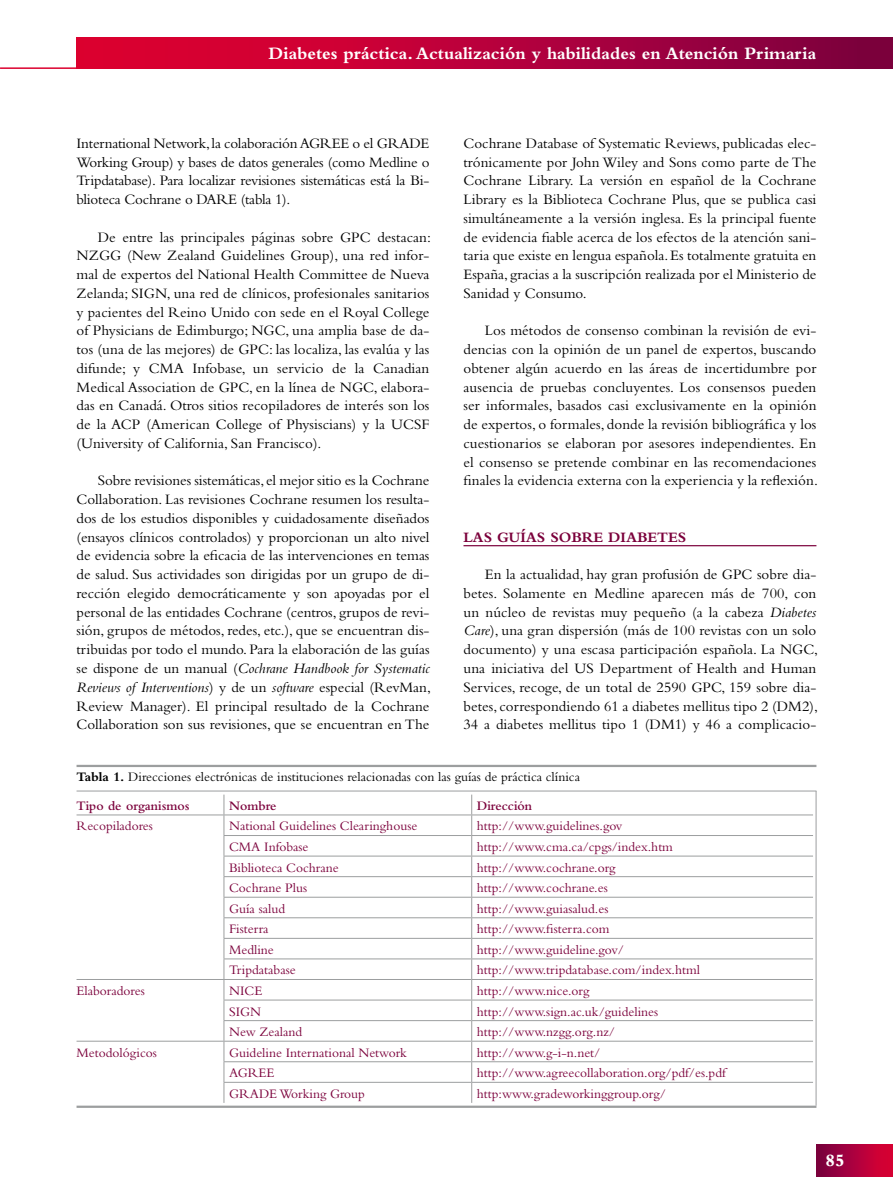
<style>
.page{position:relative;width:893px;height:1191px;background:#fff}
.page>*{position:absolute;margin:0;border:0;box-sizing:border-box;transform-origin:0 0}
.t1{font:700 18px "Bembo";color:#fff}
.t2{font:800 18px "Bembo";color:#fff}
.t3{font:15px/18.8px "Bembo";color:#000;text-align:justify}
.t4{font:700 15px "Bembo";color:#7b003b}
.t5{font:13.5px "Bembo";color:#7b003b}
.t6{font:13.5px/28.7px "Bembo";color:#000}
.t7{font:600 13.5px "Bembo";color:#7b003b}
.s1{font-style:italic}
.s2{font-weight:700}
.s3{font-weight:600;color:#7b003b}
</style>
<div class="page">
<hr style="left:0;top:67px;width:816px;height:2px;background:#dc002e">
<div style="left:816px;top:1144px;width:77px;height:32px;background:linear-gradient(to right,#770041,#e00034)"></div>
<div style="left:77px;top:37px;width:816px;height:32px;background:linear-gradient(to right,#e90030,#7e0042)"></div>
<hr style="left:463px;top:545px;width:353px;height:1px;background:#7b003b">
<hr style="left:77px;top:765px;width:739px;height:2px;background:#9c9e9f">
<hr style="left:77px;top:790px;width:739px;height:1px;background:#9c9e9f">
<hr style="left:77px;top:814px;width:147px;height:1px;background:#9c9e9f">
<hr style="left:224px;top:814px;width:248px;height:1px;background:#9c9e9f">
<hr style="left:472px;top:814px;width:341px;height:1px;background:#9c9e9f">
<hr style="left:224px;top:835px;width:248px;height:1px;background:#9c9e9f">
<hr style="left:472px;top:835px;width:341px;height:1px;background:#9c9e9f">
<hr style="left:224px;top:855px;width:248px;height:1px;background:#9c9e9f">
<hr style="left:472px;top:855px;width:341px;height:1px;background:#9c9e9f">
<hr style="left:224px;top:876px;width:248px;height:1px;background:#9c9e9f">
<hr style="left:472px;top:876px;width:341px;height:1px;background:#9c9e9f">
<hr style="left:224px;top:897px;width:248px;height:1px;background:#9c9e9f">
<hr style="left:472px;top:897px;width:341px;height:1px;background:#9c9e9f">
<hr style="left:224px;top:917px;width:248px;height:1px;background:#9c9e9f">
<hr style="left:472px;top:917px;width:341px;height:1px;background:#9c9e9f">
<hr style="left:224px;top:938px;width:248px;height:1px;background:#9c9e9f">
<hr style="left:472px;top:938px;width:341px;height:1px;background:#9c9e9f">
<hr style="left:224px;top:958px;width:248px;height:1px;background:#9c9e9f">
<hr style="left:472px;top:958px;width:341px;height:1px;background:#9c9e9f">
<hr style="left:77px;top:979px;width:147px;height:1px;background:#9c9e9f">
<hr style="left:224px;top:979px;width:248px;height:1px;background:#9c9e9f">
<hr style="left:472px;top:979px;width:341px;height:1px;background:#9c9e9f">
<hr style="left:224px;top:999px;width:248px;height:1px;background:#9c9e9f">
<hr style="left:472px;top:999px;width:341px;height:1px;background:#9c9e9f">
<hr style="left:224px;top:1020px;width:248px;height:1px;background:#9c9e9f">
<hr style="left:472px;top:1020px;width:341px;height:1px;background:#9c9e9f">
<hr style="left:77px;top:1040px;width:147px;height:1px;background:#9c9e9f">
<hr style="left:224px;top:1040px;width:248px;height:1px;background:#9c9e9f">
<hr style="left:472px;top:1040px;width:341px;height:1px;background:#9c9e9f">
<hr style="left:224px;top:1061px;width:248px;height:1px;background:#9c9e9f">
<hr style="left:472px;top:1061px;width:341px;height:1px;background:#9c9e9f">
<hr style="left:224px;top:1082px;width:248px;height:1px;background:#9c9e9f">
<svg style="left:224px;top:794px;width:1px;height:308px"></svg>
<hr style="left:472px;top:1082px;width:341px;height:1px;background:#9c9e9f">
<svg style="left:471px;top:794px;width:1px;height:308px"></svg>
<hr style="left:816px;top:791px;width:1px;height:314px;background:#9c9e9f">
<hr style="left:77px;top:1105px;width:739px;height:2px;background:#9c9e9f">
<p class="t1" style="left:269px;top:43px;width:549px">Diabetes práctica. Actualización y habilidades en Atención Primaria</p>
<p class="t3" style="left:77px;top:133px;width:354px">International Network, la colaboración AGREE o el GRADE Working Group) y bases de datos generales (como Medline o Tripdatabase). Para localizar revisiones sistemáticas está la Bi&shy;blioteca Cochrane o DARE (tabla 1).</p>
<p class="t3" style="left:77px;top:227px;width:356px;text-indent:21px">De entre las principales páginas sobre GPC destacan:<br>NZGG (New Zealand Guidelines Group), una red infor&shy;mal de expertos del National Health Committee de Nueva Zelanda; SIGN, una red de clínicos, profesionales sanitarios y pacientes del Reino Unido con sede en el Royal College of Physicians de Edimburgo; NGC, una amplia base de da&shy;tos (una de las mejores) de GPC: las localiza, las evalúa y las difunde; y CMA Infobase, un servicio de la Canadian Medical Association de GPC, en la línea de NGC, elabora&shy;das en Canadá. Otros sitios recopiladores de interés son los de la ACP (American College of Physiscians) y la UCSF (University of California, San Francisco).</p>
<p class="t3" style="left:77px;top:471px;width:356px;text-indent:21px">Sobre revisiones sistemáticas, el mejor sitio es la Cochrane Collaboration. Las revisiones Cochrane resumen los resulta&shy;dos de los estudios disponibles y cuidadosamente diseñados (ensayos clínicos controlados) y proporcionan un alto nivel de evidencia sobre la eficacia de las intervenciones en temas de salud. Sus actividades son dirigidas por un grupo de di&shy;rección elegido democráticamente y son apoyadas por el personal de las entidades Cochrane (centros, grupos de revi&shy;sión, grupos de métodos, redes, etc.), que se encuentran dis&shy;tribuidas por todo el mundo. Para la elaboración de las guías se dispone de un manual (<span class="s1">Cochrane Handbook for Systematic Reviews of Interventions</span>) y de un <span class="s1">software</span> especial (RevMan, Review Manager). El principal resultado de la Cochrane Collaboration son sus revisiones, que se encuentran en The</p>
<p class="t3" style="left:463px;top:133px;width:354px">Cochrane Database of Systematic Reviews, publicadas elec&shy;trónicamente por John Wiley and Sons como parte de The Cochrane Library. La versión en español de la Cochrane Library es la Biblioteca Cochrane Plus, que se publica casi simultáneamente a la versión inglesa. Es la principal fuente de evidencia fiable acerca de los efectos de la atención sani&shy;taria que existe en lengua española. Es totalmente gratuita en España, gracias a la suscripción realizada por el Ministerio de Sanidad y Consumo.</p>
<p class="t3" style="left:463px;top:321px;width:356px;text-indent:21px">Los métodos de consenso combinan la revisión de evi&shy;dencias con la opinión de un panel de expertos, buscando obtener algún acuerdo en las áreas de incertidumbre por ausencia de pruebas concluyentes. Los consensos pueden ser informales, basados casi exclusivamente en la opinión de expertos, o formales, donde la revisión bibliográfica y los cuestionarios se elaboran por asesores independientes. En el consenso se pretende combinar en las recomendaciones finales la evidencia externa con la experiencia y la reflexión.</p>
<p class="t4" style="left:463px;top:528px;width:224px">LAS GUÍAS SOBRE DIABETES</p>
<p class="t3" style="left:463px;top:565px;width:356px;text-indent:21px">En la actualidad, hay gran profusión de GPC sobre dia&shy;betes. Solamente en Medline aparecen más de 700, con un núcleo de revistas muy pequeño (a la cabeza <span class="s1">Diabetes Care</span>), una gran dispersión (más de 100 revistas con un solo documento) y una escasa participación española. La NGC, una iniciativa del US Department of Health and Human Services, recoge, de un total de 2590 GPC, 159 sobre dia&shy;betes, correspondiendo 61 a diabetes mellitus tipo 2 (DM2), 34 a diabetes mellitus tipo 1 (DM1) y 46 a complicacio-</p>
<p class="t6" style="left:77px;top:762px;width:505px"><span class="s2">Tabla 1.</span> Direcciones electrónicas de instituciones relacionadas con las guías de práctica clínica<br><span class="s3">Tipo de organismos</span></p>
<p class="t7" style="left:229px;top:798px;width:49px">Nombre</p>
<p class="t7" style="left:477px;top:798px;width:57px">Dirección</p>
<p class="t5" style="left:77px;top:818px;width:78px">Recopiladores</p>
<p class="t5" style="left:229px;top:818px;width:190px">National Guidelines Clearinghouse</p>
<p class="t5" style="left:477px;top:818px;width:147px">http://www.guidelines.gov</p>
<p class="t5" style="left:229px;top:839px;width:81px">CMA Infobase</p>
<p class="t5" style="left:477px;top:839px;width:198px">http://www.cma.ca/cpgs/index.htm</p>
<p class="t5" style="left:229px;top:859px;width:111px">Biblioteca Cochrane</p>
<p class="t5" style="left:477px;top:859px;width:140px">http://www.cochrane.org</p>
<p class="t5" style="left:229px;top:880px;width:80px">Cochrane Plus</p>
<p class="t5" style="left:477px;top:880px;width:132px">http://www.cochrane.es</p>
<p class="t5" style="left:229px;top:900px;width:58px">Guía salud</p>
<p class="t5" style="left:477px;top:900px;width:133px">http://www.guiasalud.es</p>
<p class="t5" style="left:229px;top:921px;width:41px">Fisterra</p>
<p class="t5" style="left:477px;top:921px;width:134px">http://www.fisterra.com</p>
<p class="t5" style="left:229px;top:941px;width:46px">Medline</p>
<p class="t5" style="left:477px;top:941px;width:149px">http://www.guideline.gov/</p>
<p class="t5" style="left:229px;top:962px;width:68px">Tripdatabase</p>
<p class="t5" style="left:477px;top:962px;width:225px">http://www.tripdatabase.com/index.html</p>
<p class="t5" style="left:77px;top:982px;width:70px">Elaboradores</p>
<p class="t5" style="left:229px;top:982px;width:35px">NICE</p>
<p class="t5" style="left:477px;top:982px;width:114px">http://www.nice.org</p>
<p class="t5" style="left:229px;top:1003px;width:34px">SIGN</p>
<p class="t5" style="left:477px;top:1003px;width:183px">http://www.sign.ac.uk/guidelines</p>
<p class="t5" style="left:229px;top:1024px;width:75px">New Zealand</p>
<p class="t5" style="left:477px;top:1024px;width:140px">http://www.nzgg.org.nz/</p>
<p class="t5" style="left:77px;top:1044px;width:82px">Metodológicos</p>
<p class="t5" style="left:229px;top:1044px;width:179px">Guideline International Network</p>
<p class="t5" style="left:477px;top:1044px;width:125px">http://www.g-i-n.net/</p>
<p class="t5" style="left:229px;top:1065px;width:47px">AGREE</p>
<p class="t5" style="left:477px;top:1065px;width:250px">http://www.agreecollaboration.org/pdf/es.pdf</p>
<p class="t5" style="left:229px;top:1085px;width:137px">GRADE Working Group</p>
<p class="t5" style="left:477px;top:1085px;width:191px">http:www.gradeworkinggroup.org/</p>
<p class="t2" style="left:825px;top:1149px;width:21px">85</p>
</div>
